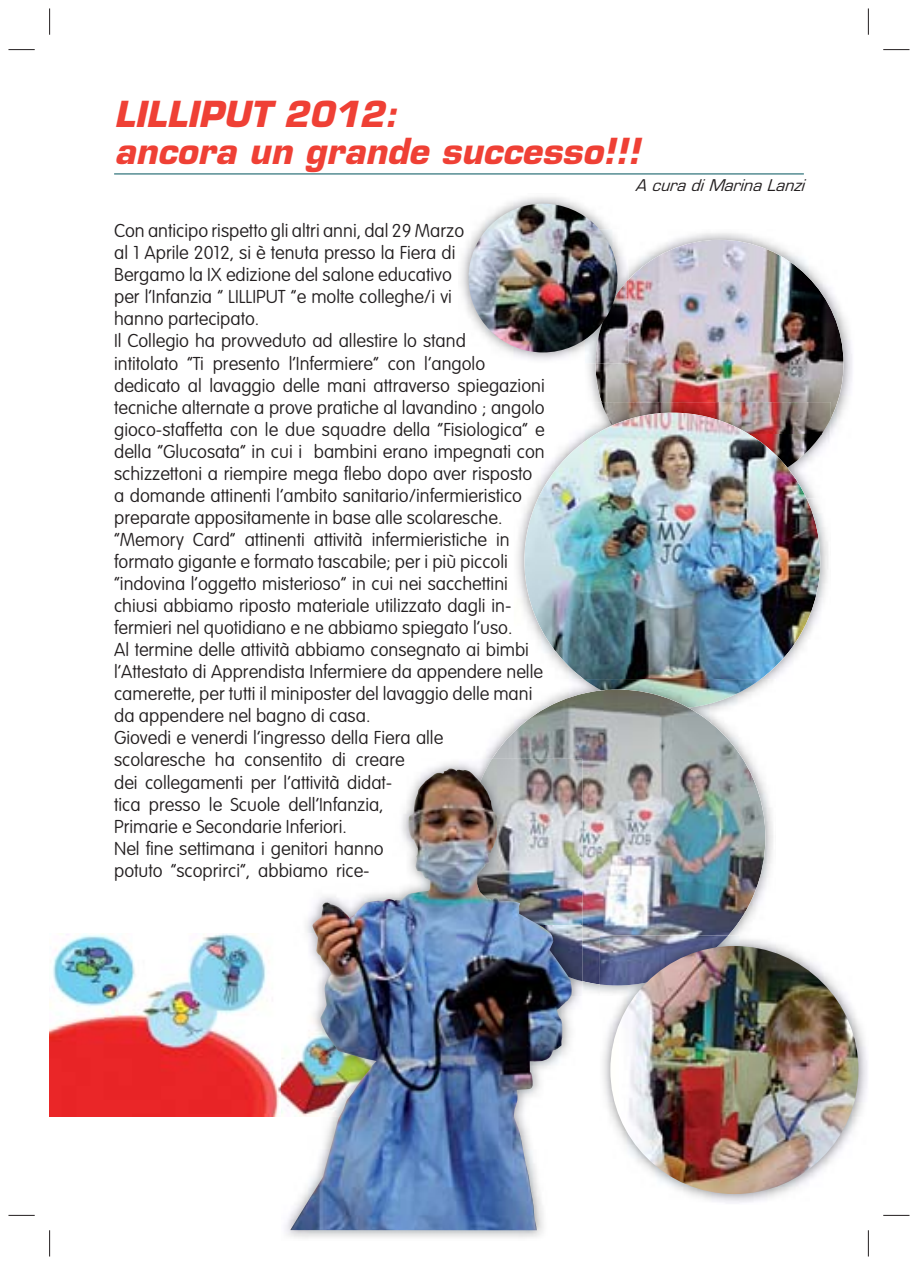
<style>
.page{position:relative;width:918px;height:1265px;background:#fff}
.page>*{position:absolute;margin:0;border:0;box-sizing:border-box;transform-origin:0 0}
.t1{font:italic 700 35px/36.8px "Eurostile";color:#ef4035}
.t2{font:100 18.38px/22.1px "VAG Rounded";color:#231f20}
.t3{font:italic 15.75px "Eurostile";color:#231f20}
</style>
<div class="page">
<hr style="left:114px;top:174px;width:690px;height:1px;background:#00535d">
<img style="left:50px;top:934px;width:231px;height:182px">
<img style="left:588px;top:233px;width:264px;height:202px">
<img style="left:595px;top:240px;width:248px;height:179px">
<img style="left:517px;top:513px;width:311px;height:97px">
<img style="left:588px;top:402px;width:242px;height:44px">
<img style="left:601px;top:402px;width:230px;height:33px">
<img style="left:820px;top:435px;width:3px;height:14px">
<img style="left:524px;top:413px;width:296px;height:266px">
<img style="left:461px;top:197px;width:147px;height:163px">
<img style="left:461px;top:223px;width:3px;height:18px">
<img style="left:461px;top:333px;width:5px;height:18px">
<img style="left:461px;top:355px;width:24px;height:5px">
<img style="left:585px;top:229px;width:43px;height:134px">
<img style="left:595px;top:280px;width:33px;height:83px">
<img style="left:468px;top:204px;width:149px;height:148px;border-radius:50%">
<img style="left:483px;top:747px;width:290px;height:246px">
<img style="left:584px;top:679px;width:177px;height:11px">
<img style="left:492px;top:690px;width:273px;height:294px">
<img style="left:281px;top:763px;width:298px;height:475px">
<img style="left:281px;top:763px;width:124px;height:4px">
<img style="left:281px;top:774px;width:9px;height:18px">
<img style="left:281px;top:796px;width:9px;height:18px">
<img style="left:281px;top:818px;width:9px;height:15px">
<img style="left:281px;top:840px;width:9px;height:19px">
<img style="left:281px;top:862px;width:9px;height:19px">
<img style="left:469px;top:759px;width:113px;height:167px">
<img style="left:572px;top:926px;width:10px;height:55px">
<img style="left:290px;top:769px;width:282px;height:461px">
<img style="left:603px;top:945px;width:264px;height:258px">
<img style="left:600px;top:936px;width:176px;height:60px">
<img style="left:600px;top:936px;width:128px;height:49px">
<img style="left:610px;top:946px;width:248px;height:248px;border-radius:50%">
<svg style="left:8px;top:49px;width:27px;height:1px"></svg>
<svg style="left:883px;top:49px;width:26px;height:1px"></svg>
<svg style="left:8px;top:1215px;width:27px;height:1px"></svg>
<svg style="left:883px;top:1215px;width:26px;height:1px"></svg>
<svg style="left:49px;top:8px;width:1px;height:27px"></svg>
<svg style="left:49px;top:1230px;width:1px;height:26px"></svg>
<svg style="left:868px;top:8px;width:1px;height:27px"></svg>
<svg style="left:868px;top:1230px;width:1px;height:26px"></svg>
<h1 class="t1" style="left:114px;top:100px;width:527px">LILLIPUT 2012:<br>ancora un grande successo!!!</h1>
<p class="t2" style="left:114px;top:221px;width:432px">Con anticipo rispetto gli altri anni, dal 29 Marzo<br>al 1 Aprile 2012, si è tenuta presso la Fiera di<br>Bergamo la IX edizione del salone educativo<br>per l’Infanzia “ LILLIPUT “e molte colleghe/i vi<br>hanno partecipato.<br>Il Collegio ha provveduto ad allestire lo stand<br>intitolato “Ti presento l’Infermiere” con l’angolo dedicato al lavaggio delle mani attraverso spiegazioni tecniche alternate a prove pratiche al lavandino ; angolo gioco-staffetta con le due squadre della “Fisiologica” e della “Glucosata” in cui i bambini erano impegnati con schizzettoni a riempire mega flebo dopo aver risposto a domande attinenti l’ambito sanitario/infermieristico preparate appositamente in base alle scolaresche. “Memory Card” attinenti attività infermieristiche in formato gigante e formato tascabile; per i più piccoli “indovina l’oggetto misterioso” in cui nei sacchettini chiusi abbiamo riposto materiale utilizzato dagli in&shy;fermieri nel quotidiano e ne abbiamo spiegato l’uso.<br>Al termine delle attività abbiamo consegnato ai bimbi l’Attestato di Apprendista Infermiere da appendere nelle camerette, per tutti il miniposter del lavaggio delle mani da appendere nel bagno di casa.<br>Giovedi e venerdi l’ingresso della Fiera alle<br>scolaresche ha consentito di creare<br>dei collegamenti per l’attività didat-<br>tica presso le Scuole<br>Primarie e Secondarie Inferiori.<br>Nel fine settimana i genitori hanno<br>potuto “scoprirci”, abbiamo rice-</p>
<p class="t2" style="left:288px;top:794px;width:97px">dell’Infanzia,</p>
<p class="t3" style="left:635px;top:179px;width:170px">A cura di Marina Lanzi</p>
</div>
